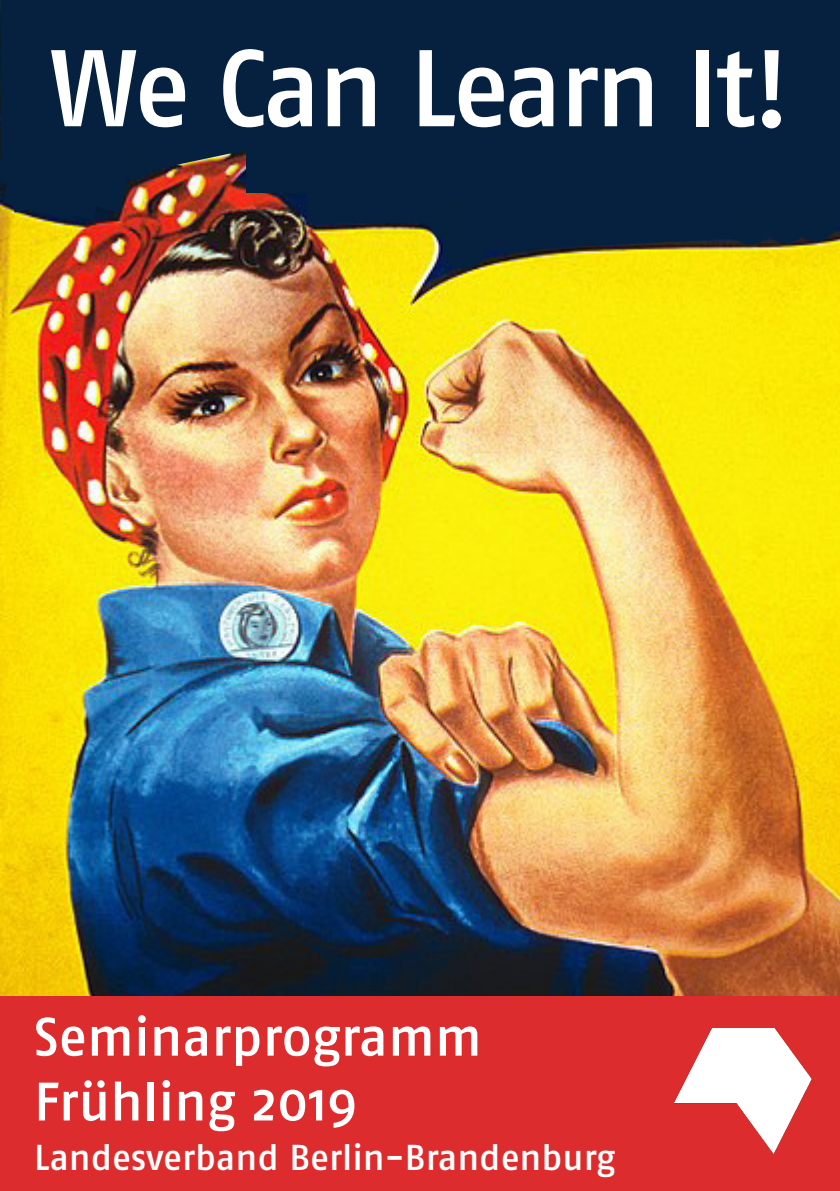
<style>
.page{position:relative;width:840px;height:1191px;background:#fff}
.page>*{position:absolute;margin:0;border:0;box-sizing:border-box;transform-origin:0 0}
.t1{font:500 108.6px "Fago Pro";letter-spacing:-.04em;color:#fff}
.t2{font:500 54px/64.8px "Fago Pro";letter-spacing:-.005em;color:#fff}
.t3{font:500 36px "Fago Pro";letter-spacing:-.005em;color:#fff}
</style>
<div class="page">
<img style="left:0;top:0;width:839px;height:996px">
<div style="left:2px;top:0;width:837px;height:149px;background:#06213f"></div>
<div style="left:246px;top:43px;width:593px;height:150px;background:#06213f"></div>
<div style="left:0;top:996px;width:839px;height:195px;background:#dd2c2e"></div>
<img style="left:674px;top:1028px;width:137px;height:126px">
<img style="left:0;top:67px;width:252px;height:153px">
<div style="left:112px;top:138px;width:43px;height:42px;background:#05213e;border-radius:50%"></div>
<div style="left:307px;top:138px;width:532px;height:84px;background:#06213f"></div>
<svg style="left:441px;top:222px;width:389px;height:32px;background:#354134"></svg>
<div style="left:429px;top:200px;width:43px;height:41px;background:#05213e;border-radius:50%"></div>
<div style="left:442px;top:227px;width:43px;height:41px;background:#05213e;border-radius:50%"></div>
<div style="left:793px;top:200px;width:43px;height:41px;background:#05213e;border-radius:50%"></div>
<div style="left:763px;top:202px;width:44px;height:41px;background:#05213e;border-radius:50%"></div>
<div style="left:728px;top:204px;width:43px;height:41px;background:#05213e;border-radius:50%"></div>
<p class="t1" style="left:49px;top:23px;width:742px">We Can Learn It!</p>
<p class="t2" style="left:34px;top:1004px;width:449px">Seminarprogramm<br>Frühling 2019</p>
<p class="t3" style="left:34px;top:1136px;width:582px">Landesverband Berlin-Brandenburg</p>
</div>
